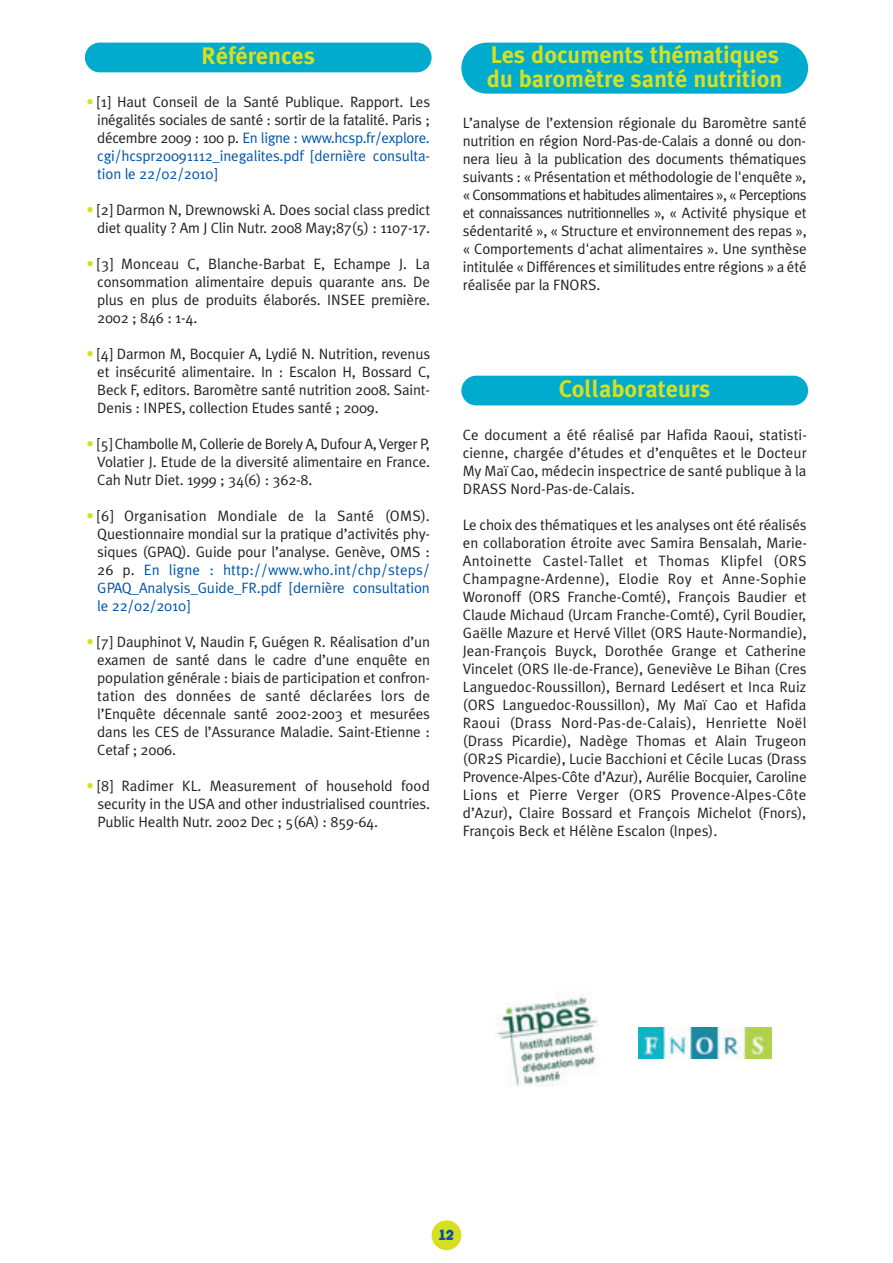
<style>
.page{position:relative;width:893px;height:1263px;background:#fff}
.page>*{position:absolute;margin:0;border:0;box-sizing:border-box;transform-origin:0 0}
.t1{font:700 24px/24px "Meta Plus";color:#d6df21}
.t2{font:15px/18px "Meta Plus Normal";letter-spacing:-.01em;color:#231f20;text-align:justify}
.t3{font:700 15px "Keedy Sans";color:#0154a6}
.s1{color:#d6df21}
.s2{color:#0154a6}
</style>
<div class="page">
<div style="left:431px;top:1220px;width:30px;height:30px;background:#d6df21;border-radius:50%"></div>
<img style="left:496px;top:994px;width:102px;height:93px">
<img style="left:638px;top:1028px;width:133px;height:31px">
<div style="left:461px;top:43px;width:347px;height:51px;background:#00abcd;border-radius:26px"></div>
<div style="left:461px;top:376px;width:347px;height:29px;background:#00abcd;border-radius:15px"></div>
<div style="left:85px;top:43px;width:346px;height:29px;background:#00abcd;border-radius:15px"></div>
<h1 class="t1" style="left:201px;top:46px;width:115px">Références</h1>
<p class="t2" style="left:97px;top:94px;width:334px;text-indent:-11px"><span class="s1">•</span> [1] Haut Conseil de la Santé Publique. Rapport. Les inégalités sociales de santé : sortir de la fatalité. Paris ; décembre 2009 : 100 p. <span class="s2">En ligne : www.hcsp.fr/explore. cgi/hcspr20091112_inegalites.pdf [dernière consulta&shy;tion le 22/02/2010]</span></p>
<p class="t2" style="left:86px;top:202px;width:345px;text-align:right"><span class="s1">•</span> [2] Darmon N, Drewnowski A. Does social class predict diet quality ? Am J Clin Nutr. 2008 May;87(5) : 1107-17.</p>
<p class="t2" style="left:97px;top:256px;width:334px;text-indent:-11px"><span class="s1">•</span> [3] Monceau C, Blanche-Barbat E, Echampe J. La consommation alimentaire depuis quarante ans. De plus en plus de produits élaborés. INSEE première.<br>2002 ; 846 : 1-4.</p>
<p class="t2" style="left:97px;top:346px;width:334px;text-indent:-11px"><span class="s1">•</span> [4] Darmon M, Bocquier A, Lydié N. Nutrition, revenus et insécurité alimentaire. In : Escalon H, Bossard C, Beck F, editors. Baromètre santé nutrition 2008. Saint-Denis : INPES, collection Etudes santé ; 2009.</p>
<p class="t2" style="left:97px;top:436px;width:334px;text-indent:-11px"><span class="s1">•</span> [5] Chambolle M, Collerie de Borely A, Dufour A, Verger P, Volatier J. Etude de la diversité alimentaire en France.<br>Cah Nutr Diet. 1999 ; 34(6) : 362-8.</p>
<p class="t2" style="left:97px;top:508px;width:334px;text-indent:-11px"><span class="s1">•</span> [6] Organisation Mondiale de la Santé (OMS).<br>Questionnaire mondial sur la pratique d’activités phy&shy;siques (GPAQ). Guide pour l’analyse. Genève, OMS :<br>26 p. <span class="s2">En ligne : http://www.who.int/chp/steps/ GPAQ_Analysis_Guide_FR.pdf [dernière consultation le 22/02/2010]</span></p>
<p class="t2" style="left:97px;top:634px;width:334px;text-indent:-11px"><span class="s1">•</span> [7] Dauphinot V, Naudin F, Guégen R. Réalisation d’un examen de santé dans le cadre d’une enquête en population générale : biais de participation et confron&shy;tation des données de santé déclarées lors de l’Enquête décennale santé 2002-2003 et mesurées dans les CES de l’Assurance Maladie. Saint-Etienne :<br>Cetaf ; 2006.</p>
<p class="t2" style="left:97px;top:778px;width:334px;text-indent:-11px"><span class="s1">•</span> [8] Radimer KL. Measurement of household food security in the USA and other industrialised countries.<br>Public Health Nutr. 2002 Dec ; 5(6A) : 859-64.</p>
<h1 class="t1" style="left:487px;top:44px;width:297px">Les documents thématiques du baromètre santé nutrition</h1>
<p class="t2" style="left:463px;top:115px;width:345px">L’analyse de l’extension régionale du Baromètre santé nutrition en région Nord-Pas-de-Calais a donné ou don&shy;nera lieu à la publication des documents thématiques suivants : « Présentation et méthodologie de l'enquête », « Consommations et habitudes alimentaires », « Perceptions et connaissances nutritionnelles », « Activité physique et sédentarité », « Structure et environnement des repas », « Comportements d'achat alimentaires ». Une synthèse intitulée « Différences et similitudes entre régions » a été réalisée par la FNORS.</p>
<h1 class="t1" style="left:559px;top:379px;width:153px">Collaborateurs</h1>
<p class="t2" style="left:463px;top:427px;width:345px">Ce document a été réalisé par Hafida Raoui, statisti&shy;cienne, chargée d’études et d’enquêtes et le Docteur My Maï Cao, médecin inspectrice de santé publique à la DRASS Nord-Pas-de-Calais.</p>
<p class="t2" style="left:463px;top:517px;width:345px">Le choix des thématiques et les analyses ont été réalisés en collaboration étroite avec Samira Bensalah, Marie-Antoinette Castel-Tallet et Thomas Klipfel (ORS Champagne-Ardenne), Elodie Roy et Anne-Sophie Woronoff (ORS Franche-Comté), François Baudier et Claude Michaud (Urcam Franche-Comté), Cyril Boudier, Gaëlle Mazure et Hervé Villet (ORS Haute-Normandie), Jean-François Buyck, Dorothée Grange et Catherine Vincelet (ORS Ile-de-France), Geneviève Le Bihan (Cres Languedoc-Roussillon), Bernard Ledésert et Inca Ruiz (ORS Languedoc-Roussillon), My Maï Cao et Hafida Raoui (Drass Nord-Pas-de-Calais), Henriette Noël (Drass Picardie), Nadège Thomas et Alain Trugeon (OR2S Picardie), Lucie Bacchioni et Cécile Lucas (Drass Provence-Alpes-Côte d’Azur), Aurélie Bocquier, Caroline Lions et Pierre Verger (ORS Provence-Alpes-Côte d’Azur), Claire Bossard et François Michelot (Fnors), François Beck et Hélène Escalon (Inpes).</p>
<p class="t3" style="left:439px;top:1230px;width:17px">12</p>
</div>
